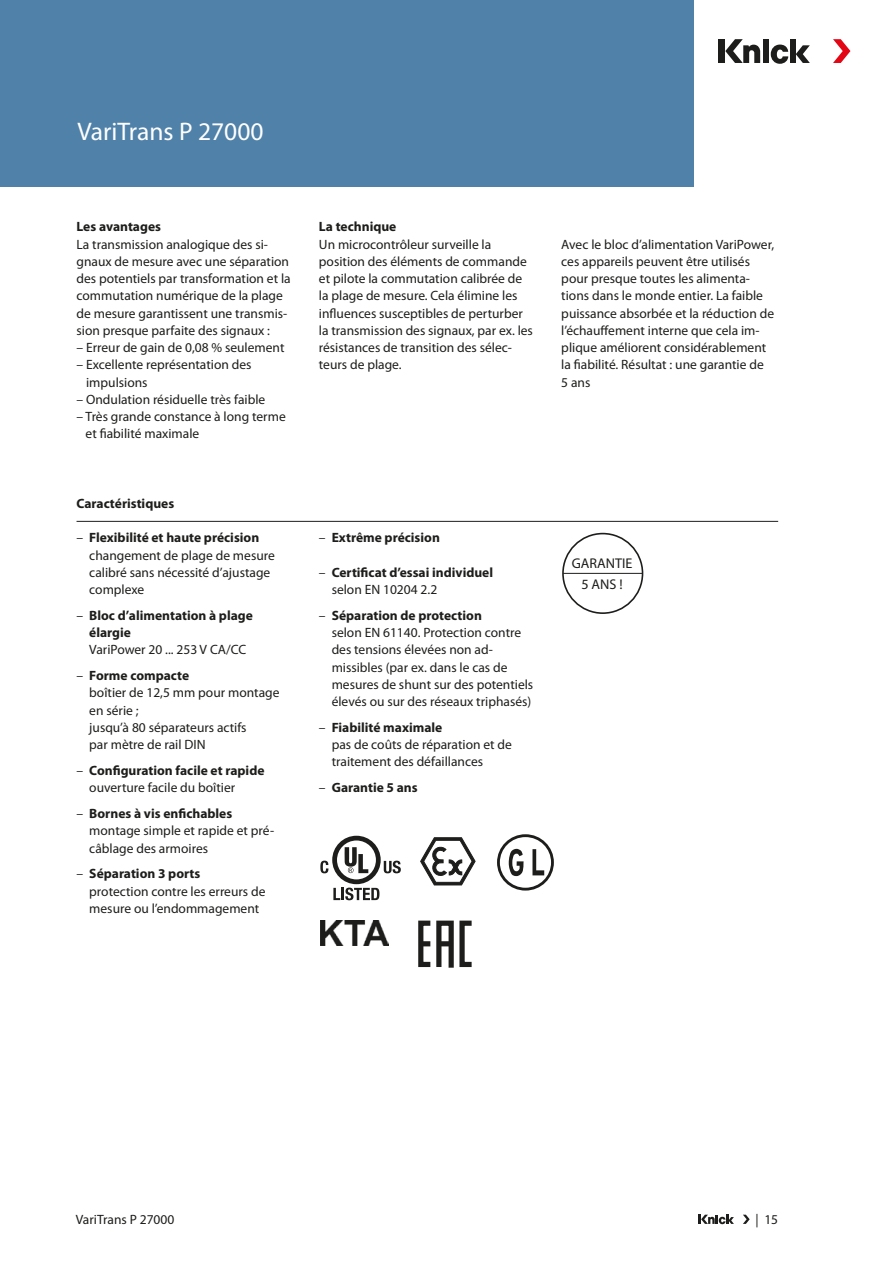
<style>
.page{position:relative;width:893px;height:1263px;background:#fff}
.page>*{position:absolute;margin:0;border:0;box-sizing:border-box;transform-origin:0 0}
.Headline{font:25.5px "Myriad Pro";color:#fff}
.t1{font:14.1px/21px "Myriad Pro";color:#1d1d1b;text-align:center}
.Text{font:13.5px/17.2px "Myriad Pro";color:#1d1d1b}
.Fakten_Text{font:13.5px/17.2px "Myriad Pro";color:#1d1d1b}
.Tabelle_Headline{font:700 13.5px/17.2px "Myriad Pro";color:#1d1d1b}
.Zwischenüberschrift{font:700 13.5px "Myriad Pro";color:#1d1d1b}
.s1{font-weight:400}
</style>
<div class="page">
<div style="left:0;top:0;width:693px;height:187px;background:#5081a9"></div>
<div style="left:719px;top:39px;width:6px;height:24px;background:#1d1d1b"></div>
<div style="left:790px;top:39px;width:6px;height:24px;background:#1d1d1b"></div>
<svg style="left:796px;top:45px;width:14px;height:18px"></svg>
<svg style="left:833px;top:39px;width:17px;height:24px"></svg>
<svg style="left:725px;top:39px;width:63px;height:25px"></svg>
<svg style="left:743px;top:1215px;width:7px;height:9px"></svg>
<svg style="left:699px;top:1215px;width:35px;height:9px"></svg>
<div style="left:332px;top:836px;width:49px;height:48px;border:5px solid #1d1d1b;border-radius:50%"></div>
<svg style="left:344px;top:847px;width:24px;height:26px"></svg>
<svg style="left:333px;top:887px;width:46px;height:13px"></svg>
<svg style="left:320px;top:861px;width:8px;height:12px"></svg>
<svg style="left:384px;top:861px;width:17px;height:12px"></svg>
<svg style="left:421px;top:837px;width:54px;height:48px"></svg>
<img style="left:320px;top:920px;width:68px;height:26px">
<div style="left:497px;top:834px;width:57px;height:56px;border:3px solid #1d1d1b;border-radius:50%"></div>
<svg style="left:509px;top:849px;width:15px;height:27px"></svg>
<svg style="left:532px;top:849px;width:12px;height:26px"></svg>
<div style="left:418px;top:920px;width:15px;height:47px;border:5px solid #1d1d1b"></div>
<div style="left:421px;top:941px;width:9px;height:5px;background:#1d1d1b"></div>
<svg style="left:436px;top:920px;width:18px;height:48px"></svg>
<div style="left:439px;top:941px;width:12px;height:5px;background:#1d1d1b"></div>
<div style="left:459px;top:920px;width:15px;height:47px;border:5px solid #1d1d1b"></div>
<hr style="left:77px;top:521px;width:701px;height:1px;background:#1d1d1b">
<div style="left:562px;top:533px;width:81px;height:81px;border:2px solid #1d1d1b;border-radius:50%"></div>
<hr style="left:563px;top:573px;width:79px;height:1px;background:#1d1d1b">
<p class="Headline" style="left:77px;top:116px;width:188px">VariTrans P 27000</p>
<p class="Zwischenüberschrift" style="left:77px;top:218px;width:86px">Les avantages</p>
<p class="Text" style="left:77px;top:235px;width:216px">La transmission analogique des si&shy;gnaux de mesure avec une séparation des potentiels par transformation et la commutation numérique de la plage de mesure garantissent une transmis&shy;sion presque parfaite des signaux :</p>
<p class="Text" style="left:77px;top:339px;width:209px">– Erreur de gain de 0,08 % seulement</p>
<p class="Text" style="left:86px;top:356px;width:167px;text-indent:-10px">– Excellente représentation des impulsions</p>
<p class="Text" style="left:77px;top:390px;width:190px">– Ondulation résiduelle très faible</p>
<p class="Text" style="left:86px;top:408px;width:202px;text-indent:-9px">– Très grande constance à long terme et fiabilité maximale</p>
<p class="Tabelle_Headline" style="left:77px;top:495px;width:99px">Caractéristiques</p>
<p class="Tabelle_Headline" style="left:77px;top:529px;width:184px"><span class="s1">–</span> Flexibilité et haute précision</p>
<p class="Fakten_Text" style="left:89px;top:546px;width:187px">changement de plage de mesure calibré sans nécessité d’ajustage complexe</p>
<p class="Tabelle_Headline" style="left:89px;top:606px;width:165px;text-indent:-13px"><span class="s1">–</span> Bloc d’alimentation à plage élargie</p>
<p class="Fakten_Text" style="left:89px;top:641px;width:158px">VariPower 20 ... 253 V CA/CC</p>
<p class="Tabelle_Headline" style="left:77px;top:667px;width:114px"><span class="s1">–</span> Forme compacte</p>
<p class="Fakten_Text" style="left:89px;top:684px;width:192px">boîtier de 12,5 mm pour montage en série ;<br>jusqu’à 80 séparateurs actifs<br>par mètre de rail DIN</p>
<p class="Tabelle_Headline" style="left:77px;top:761px;width:189px"><span class="s1">–</span> Configuration facile et rapide</p>
<p class="Fakten_Text" style="left:89px;top:779px;width:147px">ouverture facile du boîtier</p>
<p class="Tabelle_Headline" style="left:77px;top:804px;width:157px"><span class="s1">–</span> Bornes à vis enfichables</p>
<p class="Fakten_Text" style="left:89px;top:822px;width:186px">montage simple et rapide et pré&shy;câblage des armoires</p>
<p class="Tabelle_Headline" style="left:77px;top:865px;width:125px"><span class="s1">–</span> Séparation 3 ports</p>
<p class="Fakten_Text" style="left:89px;top:882px;width:178px">protection contre les erreurs de mesure ou l’endommagement</p>
<p class="Zwischenüberschrift" style="left:319px;top:218px;width:79px">La technique</p>
<p class="Text" style="left:319px;top:235px;width:216px">Un microcontrôleur surveille la position des éléments de commande et pilote la commutation calibrée de la plage de mesure. Cela élimine les influences susceptibles de perturber la transmission des signaux, par ex. les résistances de transition des sélec&shy;teurs de plage.</p>
<p class="Text" style="left:561px;top:235px;width:214px">Avec le bloc d’alimentation VariPower, ces appareils peuvent être utilisés pour presque toutes les alimenta&shy;tions dans le monde entier. La faible puissance absorbée et la réduction de l’échauffement interne que cela im&shy;plique améliorent considérablement la fiabilité. Résultat : une garantie de<br>5 ans</p>
<p class="Tabelle_Headline" style="left:319px;top:529px;width:122px"><span class="s1">–</span> Extrême précision</p>
<p class="Tabelle_Headline" style="left:319px;top:563px;width:176px"><span class="s1">–</span> Certificat d’essai individuel</p>
<p class="Fakten_Text" style="left:332px;top:581px;width:107px">selon EN 10204 2.2</p>
<p class="Tabelle_Headline" style="left:319px;top:606px;width:165px"><span class="s1">–</span> Séparation de protection</p>
<p class="Fakten_Text" style="left:332px;top:624px;width:203px">selon EN 61140. Protection contre des tensions élevées non ad&shy;missibles (par ex. dans le cas de mesures de shunt sur des potentiels élevés ou sur des réseaux triphasés)</p>
<p class="Tabelle_Headline" style="left:319px;top:718px;width:125px"><span class="s1">–</span> Fiabilité maximale</p>
<p class="Fakten_Text" style="left:332px;top:736px;width:182px">pas de coûts de réparation et de traitement des défaillances</p>
<p class="Tabelle_Headline" style="left:319px;top:779px;width:100px"><span class="s1">–</span> Garantie 5 ans</p>
<p class="t1" style="left:572px;top:552px;width:62px">GARANTIE<br>5 ANS !</p>
<p class="Text" style="left:76px;top:1211px;width:100px">VariTrans P 27000</p>
<p class="Text" style="left:755px;top:1211px;width:24px">| 15</p>
</div>
